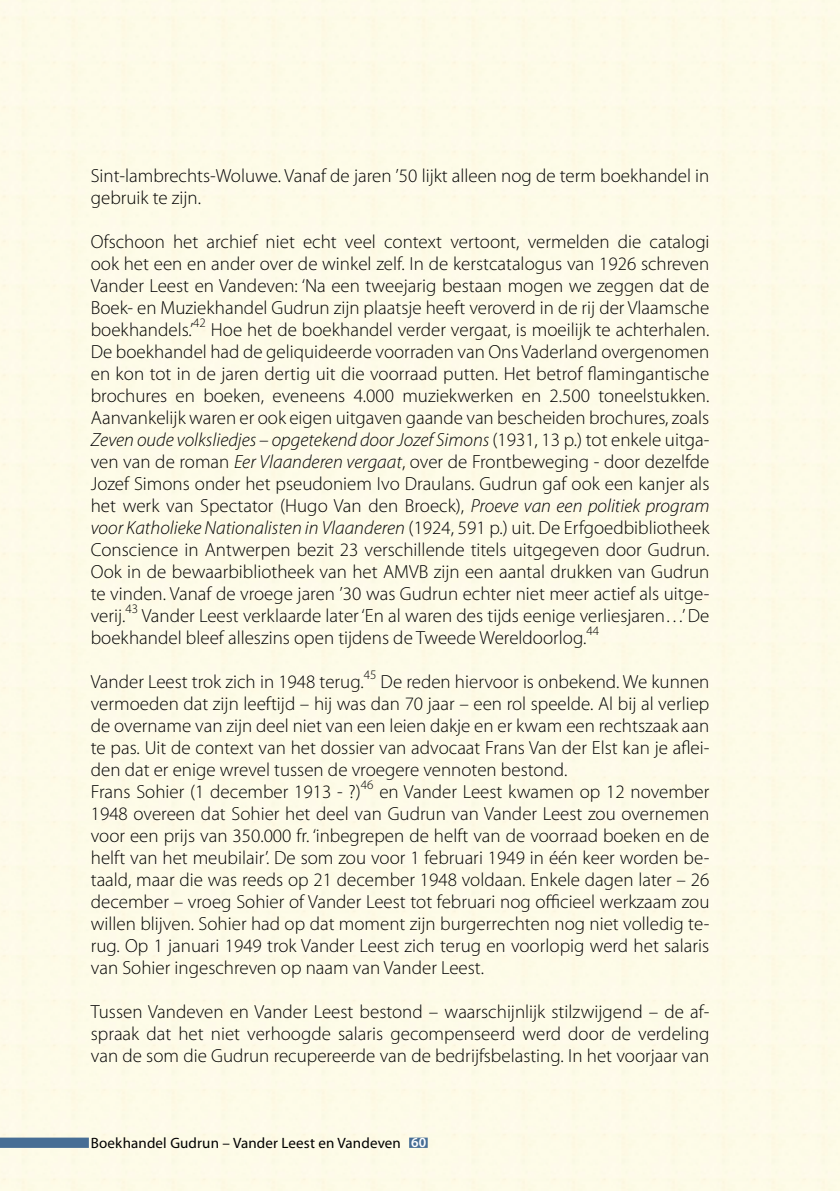
<style>
.page{position:relative;width:840px;height:1191px;background:#fff}
.page>*{position:absolute;margin:0;border:0;box-sizing:border-box;transform-origin:0 0}
.t1{font:300 19px/22px "Myriad Pro";color:#000;text-align:justify}
.t2{font:15px "Myriad Pro";letter-spacing:.01em;color:#000}
.t3{font:300 13px "Myriad Pro";color:#000}
.s1{font-style:italic}
.s2{font-weight:600;font-size:14px;color:#fff}
</style>
<div class="page">
<div style="left:0;top:0;width:839px;height:1191px;background:#fefbe8"></div>
<div style="left:409px;top:1137px;width:18px;height:10px;background:#476e95"></div>
<div style="left:0;top:1137px;width:89px;height:10px;background:#476e95"></div>
<p class="t1" style="left:91px;top:164px;width:619px">Sint-lambrechts-Woluwe. Vanaf de jaren ’50 lijkt alleen nog de term boekhandel in gebruik te zijn.</p>
<p class="t1" style="left:91px;top:230px;width:620px">Ofschoon het archief niet echt veel context vertoont, vermelden die catalogi ook het een en ander over de winkel zelf. In de kerstcatalogus van 1926 schreven Vander Leest en Vandeven: ‘Na een tweejarig bestaan mogen we zeggen dat de Boek- en Muziekhandel Gudrun zijn plaatsje heeft veroverd in de rij der Vlaamsche boekhandels.’</p>
<p class="t3" style="left:193px;top:315px;width:14px">42</p>
<p class="t1" style="left:91px;top:318px;width:619px;text-indent:120px">Hoe het de boekhandel verder vergaat, is moeilijk te achterhalen.<br>De boekhandel had de geliquideerde voorraden van Ons Vaderland overgenomen en kon tot in de jaren dertig uit die voorraad putten. Het betrof flamingantische brochures en boeken, eveneens 4.000 muziekwerken en 2.500 toneelstukken.<br>Aanvankelijk waren er ook eigen uitgaven gaande van bescheiden brochures, zoals <span class="s1">Zeven oude volksliedjes – opgetekend door Jozef Simons</span> (1931, 13 p.) tot enkele uitga&shy;ven van de roman <span class="s1">Eer Vlaanderen vergaat</span>, over de Frontbeweging - door dezelfde Jozef Simons onder het pseudoniem Ivo Draulans. Gudrun gaf ook een kanjer als het werk van Spectator (Hugo Van den Broeck), <span class="s1">Proeve van een politiek program voor Katholieke Nationalisten in Vlaanderen</span> (1924, 591 p.) uit. De Erfgoedbibliotheek Conscience in Antwerpen bezit 23 verschillende titels uitgegeven door Gudrun.<br>Ook in de bewaarbibliotheek van het AMVB zijn een aantal drukken van Gudrun te vinden. Vanaf de vroege jaren ’30 was Gudrun echter niet meer actief als uitge&shy;verij.</p>
<p class="t3" style="left:125px;top:601px;width:14px">43</p>
<p class="t1" style="left:91px;top:604px;width:620px;text-indent:51px">Vander Leest verklaarde later ‘En al waren des tijds eenige verliesjaren…’ De boekhandel bleef alleszins open tijdens de Tweede Wereldoorlog.</p>
<p class="t3" style="left:586px;top:623px;width:14px">44</p>
<p class="t1" style="left:91px;top:670px;width:274px">Vander Leest trok zich in 1948 terug.</p>
<p class="t3" style="left:363px;top:667px;width:14px">45</p>
<p class="t1" style="left:91px;top:670px;width:619px;text-align:left;text-indent:289px">De reden hiervoor is onbekend. We kunnen vermoeden dat zijn leeftijd – hij was dan 70 jaar – een rol speelde. Al bij al verliep de overname van zijn deel niet van een leien dakje en er kwam een rechtszaak aan te pas. Uit de context van het dossier van advocaat Frans Van der Elst kan je aflei&shy;den dat er enige wrevel tussen de vroegere vennoten bestond.<br>Frans Sohier (1 december 1913 - ?)</p>
<p class="t3" style="left:361px;top:777px;width:14px">46</p>
<p class="t1" style="left:91px;top:780px;width:620px;text-indent:288px">en Vander Leest kwamen op 12 november 1948 overeen dat Sohier het deel van Gudrun van Vander Leest zou overnemen voor een prijs van 350.000 fr. ‘inbegrepen de helft van de voorraad boeken en de helft van het meubilair’. De som zou voor 1 februari 1949 in één keer worden be&shy;taald, maar die was reeds op 21 december 1948 voldaan. Enkele dagen later – 26 december – vroeg Sohier of Vander Leest tot februari nog officieel werkzaam zou willen blijven. Sohier had op dat moment zijn burgerrechten nog niet volledig te&shy;rug. Op 1 januari 1949 trok Vander Leest zich terug en voorlopig werd het salaris van Sohier ingeschreven op naam van Vander Leest.</p>
<p class="t1" style="left:91px;top:1001px;width:619px">Tussen Vandeven en Vander Leest bestond – waarschijnlijk stilzwijgend – de af&shy;spraak dat het niet verhoogde salaris gecompenseerd werd door de verdeling van de som die Gudrun recupereerde van de bedrijfsbelasting. In het voorjaar van</p>
<p class="t2" style="left:91px;top:1133px;width:337px">Boekhandel Gudrun – Vander Leest en Vandeven <span class="s2">60</span></p>
</div>
